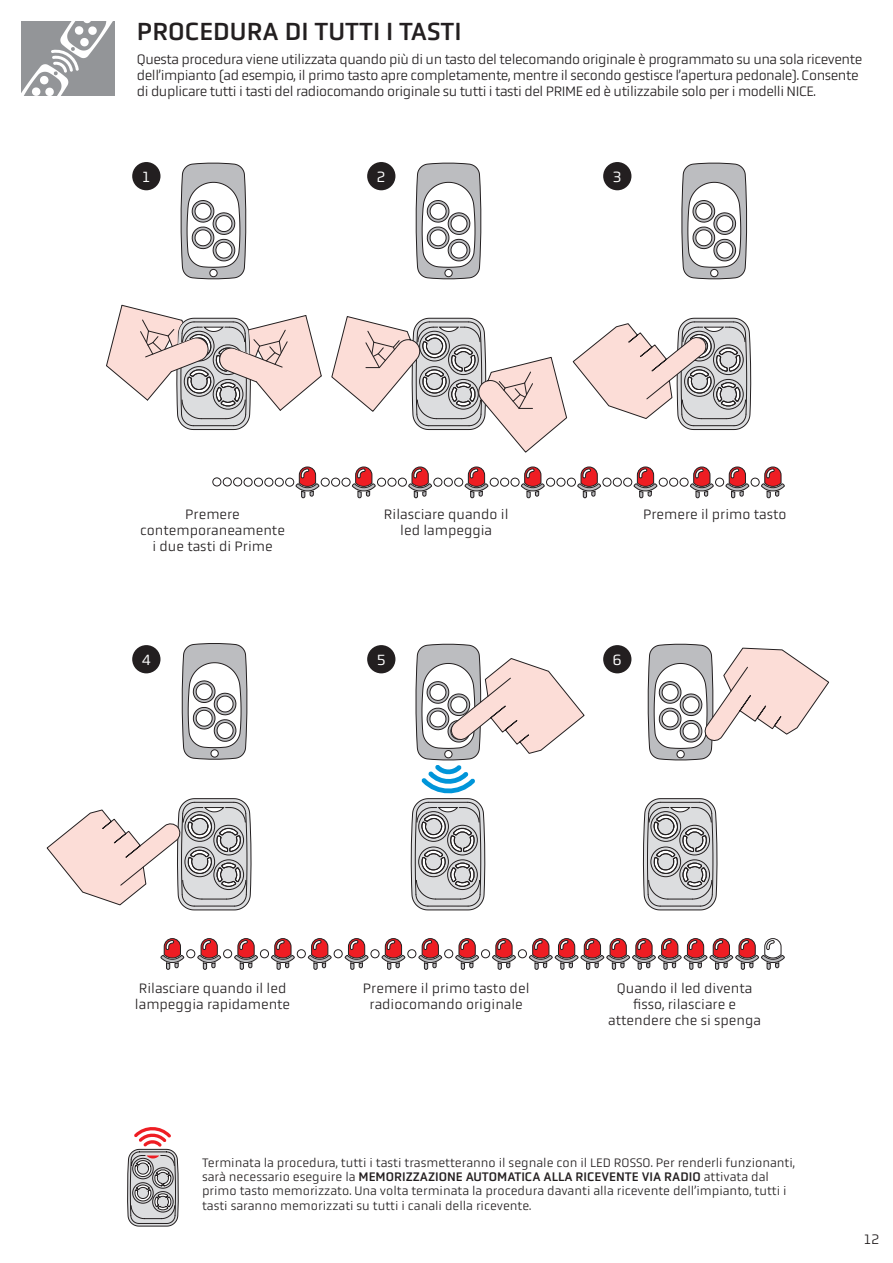
<style>
.page{position:relative;width:893px;height:1263px;background:#fff}
.page>*{position:absolute;margin:0;border:0;box-sizing:border-box;transform-origin:0 0}
.t1{font:25.5px "Obvia";color:#231f20}
.t2{font:15.3px "Obvia";color:#fff}
.t3{font:300 14.25px/16px "Obvia";letter-spacing:-.03em;color:#231f20}
.t4{font:300 14.25px/16px "Obvia";color:#231f20;text-align:center}
.t5{font:300 12.75px/14.4px "Obvia";color:#231f20}
.s1{font-weight:400}
</style>
<div class="page">
<svg style="left:21px;top:21px;width:93px;height:75px"></svg>
<svg style="left:416px;top:162px;width:65px;height:118px"></svg>
<svg style="left:181px;top:162px;width:65px;height:118px"></svg>
<svg style="left:681px;top:162px;width:66px;height:118px"></svg>
<svg style="left:331px;top:316px;width:420px;height:137px"></svg>
<svg style="left:106px;top:305px;width:216px;height:125px"></svg>
<svg style="left:643px;top:798px;width:74px;height:113px;background:#b6b5b7"></svg>
<svg style="left:182px;top:643px;width:65px;height:117px"></svg>
<svg style="left:46px;top:798px;width:205px;height:113px"></svg>
<svg style="left:411px;top:643px;width:174px;height:268px"></svg>
<svg style="left:648px;top:643px;width:181px;height:118px"></svg>
<div style="left:132px;top:162px;width:28px;height:28px;background:#231f20;border-radius:50%"></div>
<div style="left:132px;top:645px;width:28px;height:28px;background:#231f20;border-radius:50%"></div>
<div style="left:367px;top:162px;width:28px;height:28px;background:#231f20;border-radius:50%"></div>
<div style="left:367px;top:645px;width:28px;height:28px;background:#231f20;border-radius:50%"></div>
<div style="left:603px;top:162px;width:28px;height:28px;background:#231f20;border-radius:50%"></div>
<div style="left:603px;top:645px;width:28px;height:28px;background:#231f20;border-radius:50%"></div>
<svg style="left:296px;top:467px;width:23px;height:31px"></svg>
<svg style="left:352px;top:467px;width:24px;height:31px"></svg>
<svg style="left:408px;top:467px;width:24px;height:31px"></svg>
<svg style="left:465px;top:467px;width:23px;height:31px"></svg>
<svg style="left:521px;top:467px;width:24px;height:31px"></svg>
<svg style="left:577px;top:467px;width:24px;height:31px"></svg>
<svg style="left:634px;top:467px;width:23px;height:31px"></svg>
<svg style="left:690px;top:467px;width:24px;height:31px"></svg>
<svg style="left:726px;top:467px;width:23px;height:31px"></svg>
<svg style="left:761px;top:467px;width:24px;height:31px"></svg>
<div style="left:213px;top:478px;width:8px;height:8px;border:1px solid #231f20;border-radius:50%"></div>
<div style="left:265px;top:478px;width:8px;height:8px;border:1px solid #231f20;border-radius:50%"></div>
<div style="left:244px;top:478px;width:8px;height:8px;border:1px solid #231f20;border-radius:50%"></div>
<div style="left:254px;top:478px;width:9px;height:8px;border:1px solid #231f20;border-radius:50%"></div>
<div style="left:321px;top:478px;width:8px;height:8px;border:1px solid #231f20;border-radius:50%"></div>
<div style="left:377px;top:478px;width:9px;height:8px;border:1px solid #231f20;border-radius:50%"></div>
<div style="left:434px;top:478px;width:8px;height:8px;border:1px solid #231f20;border-radius:50%"></div>
<div style="left:490px;top:478px;width:8px;height:8px;border:1px solid #231f20;border-radius:50%"></div>
<div style="left:546px;top:478px;width:9px;height:8px;border:1px solid #231f20;border-radius:50%"></div>
<div style="left:603px;top:478px;width:8px;height:8px;border:1px solid #231f20;border-radius:50%"></div>
<div style="left:659px;top:478px;width:8px;height:8px;border:1px solid #231f20;border-radius:50%"></div>
<div style="left:223px;top:478px;width:9px;height:8px;border:1px solid #231f20;border-radius:50%"></div>
<div style="left:275px;top:478px;width:9px;height:8px;border:1px solid #231f20;border-radius:50%"></div>
<div style="left:331px;top:478px;width:9px;height:8px;border:1px solid #231f20;border-radius:50%"></div>
<div style="left:388px;top:478px;width:8px;height:8px;border:1px solid #231f20;border-radius:50%"></div>
<div style="left:444px;top:478px;width:9px;height:8px;border:1px solid #231f20;border-radius:50%"></div>
<div style="left:500px;top:478px;width:9px;height:8px;border:1px solid #231f20;border-radius:50%"></div>
<div style="left:557px;top:478px;width:8px;height:8px;border:1px solid #231f20;border-radius:50%"></div>
<div style="left:613px;top:478px;width:9px;height:8px;border:1px solid #231f20;border-radius:50%"></div>
<div style="left:669px;top:478px;width:9px;height:8px;border:1px solid #231f20;border-radius:50%"></div>
<div style="left:233px;top:478px;width:9px;height:8px;border:1px solid #231f20;border-radius:50%"></div>
<div style="left:285px;top:478px;width:9px;height:8px;border:1px solid #231f20;border-radius:50%"></div>
<div style="left:342px;top:478px;width:8px;height:8px;border:1px solid #231f20;border-radius:50%"></div>
<div style="left:398px;top:478px;width:9px;height:8px;border:1px solid #231f20;border-radius:50%"></div>
<div style="left:454px;top:478px;width:9px;height:8px;border:1px solid #231f20;border-radius:50%"></div>
<div style="left:511px;top:478px;width:8px;height:8px;border:1px solid #231f20;border-radius:50%"></div>
<div style="left:567px;top:478px;width:9px;height:8px;border:1px solid #231f20;border-radius:50%"></div>
<div style="left:623px;top:478px;width:9px;height:8px;border:1px solid #231f20;border-radius:50%"></div>
<div style="left:680px;top:478px;width:8px;height:8px;border:1px solid #231f20;border-radius:50%"></div>
<div style="left:715px;top:478px;width:9px;height:8px;border:1px solid #231f20;border-radius:50%"></div>
<div style="left:751px;top:478px;width:8px;height:8px;border:1px solid #231f20;border-radius:50%"></div>
<svg style="left:161px;top:938px;width:23px;height:32px"></svg>
<svg style="left:308px;top:938px;width:24px;height:32px"></svg>
<svg style="left:234px;top:938px;width:24px;height:32px"></svg>
<svg style="left:455px;top:938px;width:24px;height:32px"></svg>
<svg style="left:382px;top:938px;width:23px;height:32px"></svg>
<svg style="left:197px;top:938px;width:24px;height:32px"></svg>
<svg style="left:345px;top:938px;width:23px;height:32px"></svg>
<svg style="left:271px;top:938px;width:24px;height:32px"></svg>
<svg style="left:492px;top:938px;width:24px;height:32px"></svg>
<svg style="left:418px;top:938px;width:24px;height:32px"></svg>
<svg style="left:529px;top:938px;width:256px;height:32px"></svg>
<div style="left:297px;top:949px;width:9px;height:9px;border:1px solid #231f20;border-radius:50%"></div>
<div style="left:518px;top:949px;width:9px;height:9px;border:1px solid #231f20;border-radius:50%"></div>
<div style="left:223px;top:949px;width:9px;height:9px;border:1px solid #231f20;border-radius:50%"></div>
<div style="left:444px;top:949px;width:9px;height:9px;border:1px solid #231f20;border-radius:50%"></div>
<div style="left:371px;top:949px;width:8px;height:9px;border:1px solid #231f20;border-radius:50%"></div>
<div style="left:187px;top:949px;width:8px;height:9px;border:1px solid #231f20;border-radius:50%"></div>
<div style="left:334px;top:949px;width:8px;height:9px;border:1px solid #231f20;border-radius:50%"></div>
<div style="left:260px;top:949px;width:9px;height:9px;border:1px solid #231f20;border-radius:50%"></div>
<div style="left:481px;top:949px;width:9px;height:9px;border:1px solid #231f20;border-radius:50%"></div>
<div style="left:408px;top:949px;width:8px;height:9px;border:1px solid #231f20;border-radius:50%"></div>
<svg style="left:127px;top:1127px;width:52px;height:100px"></svg>
<h1 class="t1" style="left:137px;top:17px;width:326px">PROCEDURA DI TUTTI I TASTI</h1>
<p class="t3" style="left:137px;top:51px;width:727px">Questa procedura viene utilizzata quando più di un tasto del telecomando originale è programmato su una sola ricevente dell’impianto (ad esempio, il primo tasto apre completamente, mentre il secondo gestisce l’apertura pedonale). Consente di duplicare tutti i tasti del radiocomando originale su tutti i tasti del PRIME ed è utilizzabile solo per i modelli NICE.</p>
<p class="t2" style="left:142px;top:168px;width:10px">1</p>
<p class="t2" style="left:377px;top:168px;width:10px">2</p>
<p class="t2" style="left:613px;top:168px;width:10px">3</p>
<p class="t4" style="left:140px;top:506px;width:146px">Premere contemporaneamente i due tasti di Prime</p>
<p class="t2" style="left:142px;top:651px;width:11px">4</p>
<p class="t4" style="left:384px;top:506px;width:126px">Rilasciare quando il led lampeggia</p>
<p class="t2" style="left:377px;top:651px;width:10px">5</p>
<p class="t4" style="left:643px;top:506px;width:145px">Premere il primo tasto</p>
<p class="t2" style="left:613px;top:651px;width:11px">6</p>
<p class="t4" style="left:135px;top:980px;width:157px;text-align:left">Rilasciare quando il led lampeggia rapidamente</p>
<p class="t4" style="left:363px;top:980px;width:168px">Premere il primo tasto del radiocomando originale</p>
<p class="t4" style="left:608px;top:980px;width:154px">Quando il led diventa fisso, rilasciare e attendere che si spenga</p>
<p class="t5" style="left:202px;top:1155px;width:594px">Terminata la procedura, tutti i tasti trasmetteranno il segnale con il LED ROSSO. Per renderli funzionanti, sarà necessario eseguire la <span class="s1">MEMORIZZAZIONE AUTOMATICA ALLA RICEVENTE VIA RADIO</span> attivata dal primo tasto memorizzato. Una volta terminata la procedura davanti alla ricevente dell’impianto, tutti i tasti saranno memorizzati su tutti i canali della ricevente.</p>
<p class="t3" style="left:864px;top:1231px;width:17px">12</p>
</div>
